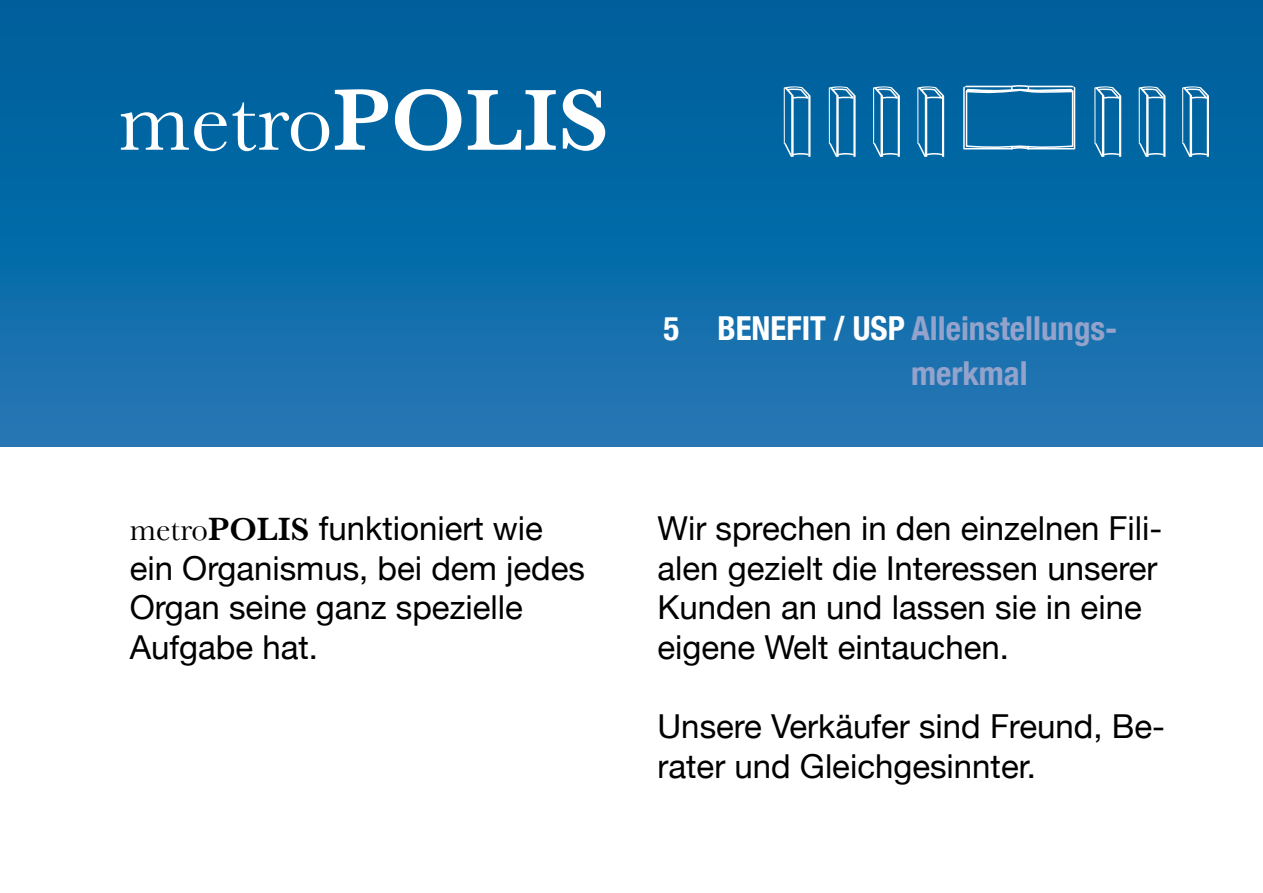
<style>
.page{position:relative;width:1263px;height:893px;background:#fff}
.page>*{position:absolute;margin:0;border:0;box-sizing:border-box;transform-origin:0 0}
.t1{font:90px "Baskerville";color:#fff}
.t2{font:33px/39.6px "Helvetica Neue";color:#000}
.t3{font:700 condensed 33px/45px "Helvetica Neue";color:#93a3cb}
.s1{font-weight:600}
.s2{color:#fff}
.s3{font-family:"Baskerville"}
.s4{font-family:"Baskerville";font-weight:600}
</style>
<div class="page">
<div style="left:0;top:0;width:1263px;height:446px;background:linear-gradient(to bottom,#005e9a,#1f76b4)"></div>
<svg style="left:962px;top:85px;width:114px;height:66px;background:#287caf"></svg>
<svg style="left:1094px;top:86px;width:28px;height:72px;background:#3d8ab7"></svg>
<svg style="left:1138px;top:86px;width:29px;height:72px;background:#3b88b6"></svg>
<svg style="left:1181px;top:86px;width:29px;height:72px;background:#3b88b7"></svg>
<svg style="left:828px;top:86px;width:29px;height:72px;background:#3b88b6"></svg>
<svg style="left:783px;top:86px;width:29px;height:72px;background:#3b88b6"></svg>
<svg style="left:872px;top:86px;width:29px;height:72px;background:#3b88b7"></svg>
<svg style="left:917px;top:86px;width:28px;height:72px"></svg>
<h1 class="t1" style="left:119px;top:68px;width:492px">metro<span class="s1">POLIS</span></h1>
<p class="t3" style="left:911px;top:305px;width:208px;text-indent:-248px"><span class="s2">5 BENEFIT / USP</span> Alleinstellungs&shy;merkmal</p>
<p class="t2" style="left:130px;top:508px;width:457px"><span class="s3">metro</span><span class="s4">POLIS</span> funktioniert wie ein Organismus, bei dem jedes<br>Organ seine ganz spezielle<br>Aufgabe hat.</p>
<p class="t2" style="left:657px;top:508px;width:506px">Wir sprechen in den einzelnen Fili&shy;alen gezielt die Interessen unserer<br>Kunden an und lassen sie in eine eigene Welt eintauchen.</p>
<p class="t2" style="left:657px;top:706px;width:509px">Unsere Verkäufer sind Freund, Be&shy;rater und Gleichgesinnter.</p>
</div>
